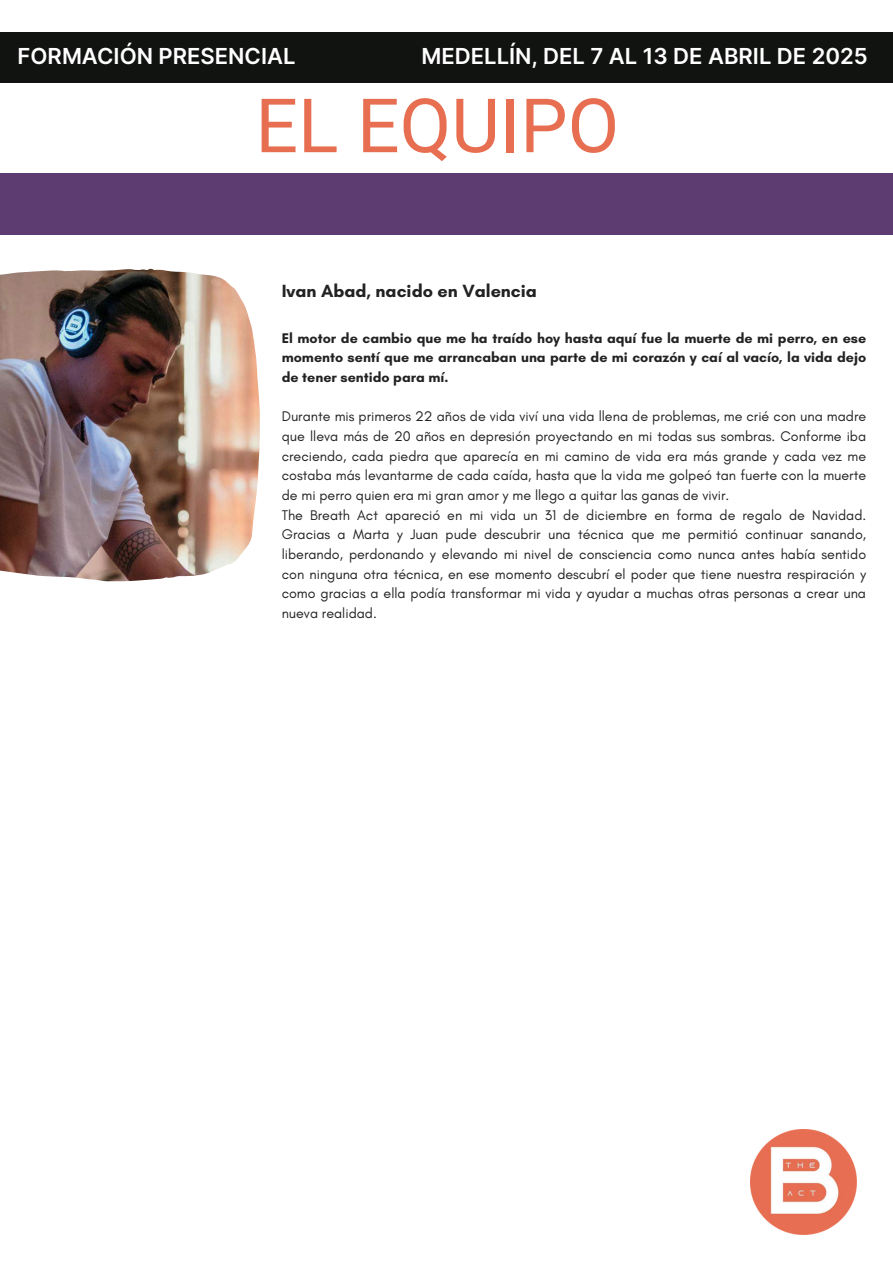
<style>
.page{position:relative;width:893px;height:1263px;background:#fff}
.page>*{position:absolute;margin:0;border:0;box-sizing:border-box;transform-origin:0 0}
.t1{font:75px "Roboto";color:#e76e51}
.t2{font:700 22.5px "Roboto";color:#fff}
.t3{font:600 22.05px "Inter";color:#fff}
.t4{font:700 21.75px "Roboto";color:#fff}
.t5{font:700 18px "Glacial Indifference";color:#222}
.t6{font:14.25px/19.6px "Glacial Indifference";color:#222}
.t7{font:700 14.25px/19.7px "Glacial Indifference";color:#222;text-align:justify}
</style>
<div class="page">
<div style="left:0;top:173px;width:893px;height:62px;background:#5c3c71"></div>
<img style="left:751px;top:1129px;width:105px;height:106px">
<img style="left:0;top:269px;width:260px;height:312px">
<div style="left:0;top:32px;width:893px;height:50px;background:#111311"></div>
<h3 class="t3" style="left:18px;top:40px;width:279px">FORMACIÓN PRESENCIAL</h3>
<h2 class="t2" style="left:20px;top:41px;width:269px">FORMACIÓN PRESENCIAL</h2>
<h3 class="t3" style="left:421px;top:40px;width:448px">MEDELLÍN, DEL 7 AL 13 DE ABRIL DE 2025</h3>
<h3 class="t4" style="left:424px;top:41px;width:463px">MEDELLÍN, DEL 17 AL 23 DE FEBRERO DE 2025</h3>
<h1 class="t1" style="left:255px;top:73px;width:365px">EL EQUIPO</h1>
<p class="t5" style="left:282px;top:280px;width:257px">Ivan Abad, nacido en Valencia</p>
<p class="t7" style="left:282px;top:328px;width:586px">El motor de cambio que me ha traído hoy hasta aquí fue la muerte de mi perro, en ese momento sentí que me arrancaban una parte de mi corazón y caí al vacío, la vida dejo de tener sentido para mí.</p>
<p class="t6" style="left:282px;top:407px;width:586px">Durante mis primeros 22 años de vida viví una vida llena de problemas, me crié con una madre que lleva más de 20 años en depresión proyectando en mi todas sus sombras. Conforme iba creciendo, cada piedra que aparecía en mi camino de vida era más grande y cada vez me costaba más levantarme de cada caída, hasta que la vida me golpeó tan fuerte con la muerte de mi perro quien era mi gran amor y me llego a quitar las ganas de vivir.<br>The Breath Act apareció en mi vida un 31 de diciembre en forma de regalo de Navidad.<br>Gracias a Marta y Juan pude descubrir una técnica que me permitió continuar sanando, liberando, perdonando y elevando mi nivel de consciencia como nunca antes había sentido con ninguna otra técnica, en ese momento descubrí el poder que tiene nuestra respiración y como gracias a ella podía transformar mi vida y ayudar a muchas otras personas a crear una nueva realidad.</p>
</div>
